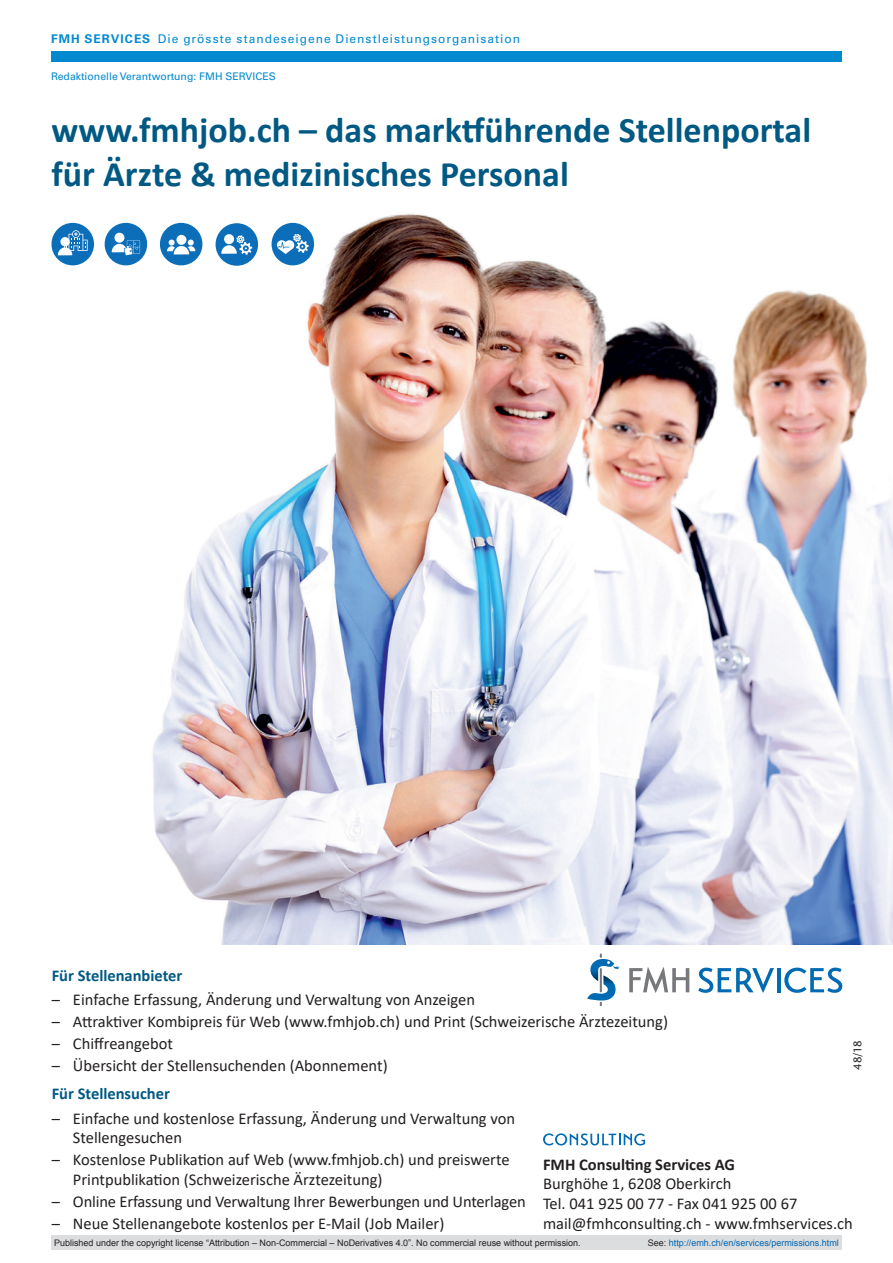
<style>
.page{position:relative;width:893px;height:1263px;background:#fff}
.page>*{position:absolute;margin:0;border:0;box-sizing:border-box;transform-origin:0 0}
.t1{font:700 36px/43.2px "Calibri";color:#005983}
.t2{font:16.5px/19.8px "Calibri";color:#231f20}
.t3{font:700 16.5px "Calibri";color:#005983}
.t4{font:700 16.5px "Calibri";color:#231f20}
.t5{font:12px "Univers LT Std";letter-spacing:.08em;color:#0089cf}
.t6{font:500 11.25px "Stone Sans ITC Std";color:#231f20}
.t7{font:10.5px "Univers LT Std";color:#0089cf}
.t8{font:9px "Arial";color:#231f20}
.t9{font:9px "Arial";color:#0166b3}
.s1{font-weight:700}
.s2{color:#231f20}
</style>
<div class="page">
<img style="left:54px;top:214px;width:839px;height:731px">
<svg style="left:543px;top:1133px;width:102px;height:12px"></svg>
<svg style="left:698px;top:967px;width:76px;height:26px"></svg>
<hr style="left:777px;top:968px;width:3px;height:24px;background:#006bb3">
<svg style="left:784px;top:967px;width:58px;height:26px"></svg>
<svg style="left:629px;top:967px;width:60px;height:25px"></svg>
<svg style="left:587px;top:953px;width:32px;height:53px"></svg>
<div style="left:51px;top:223px;width:43px;height:42px;background:#0c6eb8;border-radius:50%"></div>
<svg style="left:58px;top:230px;width:30px;height:25px"></svg>
<div style="left:105px;top:223px;width:42px;height:42px;background:#0c6eb8;border-radius:50%"></div>
<div style="left:114px;top:233px;width:10px;height:10px;background:#fbfcfd;border-radius:50%"></div>
<svg style="left:112px;top:240px;width:28px;height:15px"></svg>
<div style="left:160px;top:223px;width:42px;height:42px;background:#0c6eb8;border-radius:50%"></div>
<div style="left:176px;top:235px;width:10px;height:10px;background:#fbfcfd;border-radius:50%"></div>
<svg style="left:167px;top:240px;width:28px;height:14px"></svg>
<div style="left:216px;top:223px;width:42px;height:43px;background:#0c6eb8;border-radius:50%"></div>
<svg style="left:221px;top:235px;width:31px;height:20px"></svg>
<div style="left:272px;top:223px;width:42px;height:42px;background:#0c6eb8;border-radius:50%"></div>
<svg style="left:277px;top:234px;width:32px;height:20px"></svg>
<div style="left:51px;top:51px;width:791px;height:11px;background:#0089cf"></div>
<div style="left:51px;top:1235px;width:791px;height:15px;background:#dcdddf"></div>
<p class="t5" style="left:51px;top:31px;width:470px"><span class="s1">FMH SERVICES</span> Die grösste standeseigene Dienstleistungsorganisation</p>
<p class="t7" style="left:51px;top:70px;width:226px">Redaktionelle Verantwortung: FMH SERVICES</p>
<h1 class="t1" style="left:51px;top:108px;width:761px">www.fmhjob.ch – das marktführende Stellenportal für Ärzte &amp; medizinisches Personal</h1>
<p class="t3" style="left:52px;top:964px;width:132px">Für Stellenanbieter</p>
<p class="t2" style="left:52px;top:989px;width:425px">– Einfache Erfassung, Änderung und Verwaltung von Anzeigen</p>
<p class="t2" style="left:52px;top:1011px;width:618px">– Attraktiver Kombipreis für Web (www.fmhjob.ch) und Print (Schweizerische Ärztezeitung)</p>
<p class="t2" style="left:52px;top:1033px;width:123px">– Chiffreangebot</p>
<p class="t2" style="left:52px;top:1055px;width:337px">– Übersicht der Stellensuchenden (Abonnement)</p>
<p class="t3" style="left:52px;top:1082px;width:120px">Für Stellensucher</p>
<p class="t2" style="left:73px;top:1108px;width:444px;text-indent:-21px">– Einfache und kostenlose Erfassung, Änderung und Verwaltung von<br>Stellengesuchen</p>
<p class="t2" style="left:73px;top:1149px;width:438px;text-indent:-21px">– Kostenlose Publikation auf Web (www.fmhjob.ch) und preiswerte<br>Printpublikation (Schweizerische Ärztezeitung)</p>
<p class="t2" style="left:52px;top:1191px;width:476px">– Online Erfassung und Verwaltung Ihrer Bewerbungen und Unterlagen</p>
<p class="t2" style="left:52px;top:1213px;width:394px">– Neue Stellenangebote kostenlos per E-Mail (Job Mailer)</p>
<p class="t6" style="left:851px;top:1070px;width:31px;rotate:-90deg">48/18</p>
<p class="t4" style="left:543px;top:1152px;width:193px">FMH Consulting Services AG</p>
<p class="t2" style="left:543px;top:1173px;width:311px">Burghöhe 1, 6208 Oberkirch<br>Tel. 041 925 00 77 - Fax 041 925 00 67 mail@fmhconsulting.ch - www.fmhservices.ch</p>
<p class="t8" style="left:54px;top:1237px;width:528px">Published under the copyright license “Attribution – Non-Commercial – NoDerivatives 4.0”. No commercial reuse without permission.</p>
<p class="t9" style="left:648px;top:1237px;width:193px"><span class="s2">See:</span> http://emh.ch/en/services/permissions.html</p>
</div>
